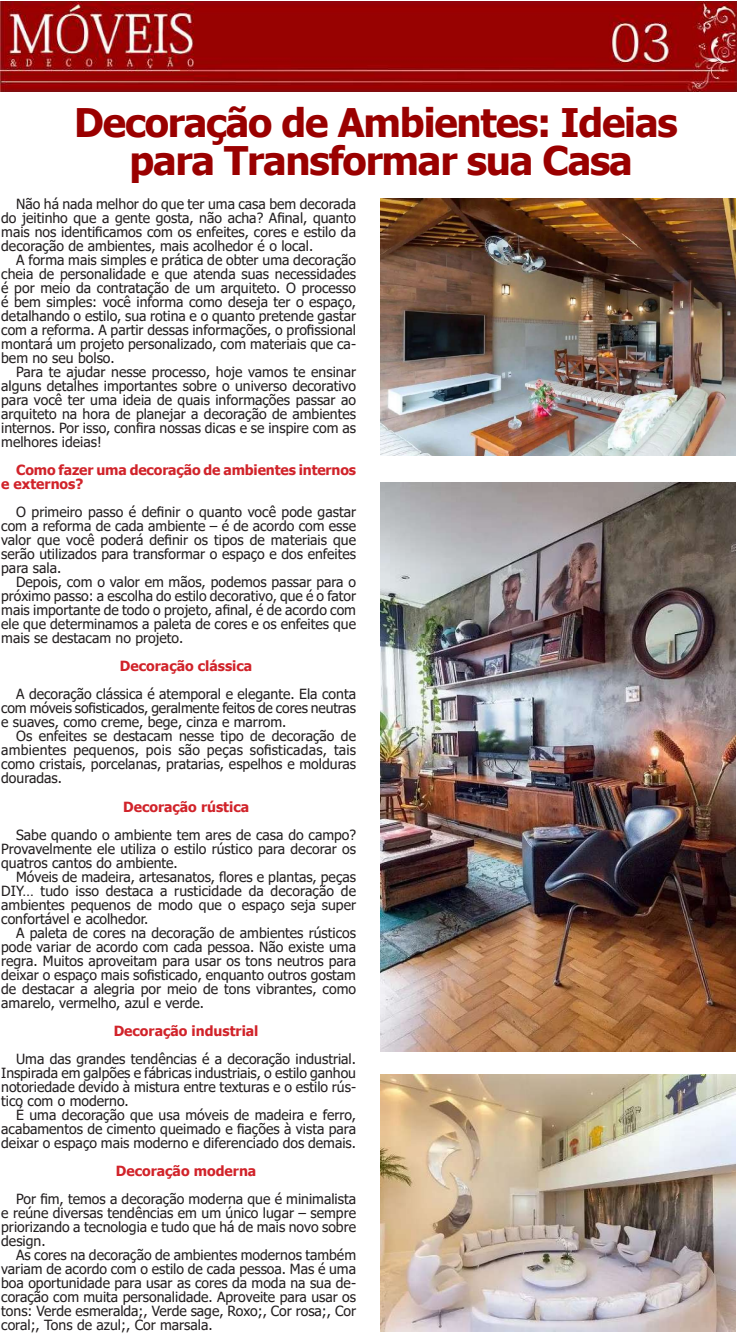
<style>
.page{position:relative;width:737px;height:1340px;background:#fff}
.page>*{position:absolute;margin:0;border:0;box-sizing:border-box;transform-origin:0 0}
.t1{font:700 39.38px/38.5px "Tahoma";letter-spacing:-.03em;color:#9a0000;text-align:center}
.t2{font:14px/14px "Tahoma";color:#231f20;text-align:justify}
.t3{font:700 14px/14px "Tahoma";color:#d1232a}
</style>
<div class="page">
<img style="left:0;top:2px;width:737px;height:89px">
<img style="left:381px;top:198px;width:354px;height:257px">
<img style="left:381px;top:482px;width:354px;height:569px">
<img style="left:381px;top:1074px;width:354px;height:257px">
<h1 class="t1" style="left:74px;top:105px;width:605px">Decoração de Ambientes: Ideias para Transformar sua Casa</h1>
<p class="t2" style="left:1px;top:198px;width:356px;text-indent:15px">Não há nada melhor do que ter uma casa bem decorada do jeitinho que a gente gosta, não acha? Afinal, quanto mais nos identificamos com os enfeites, cores e estilo da decoração de ambientes, mais acolhedor é o local.</p>
<p class="t2" style="left:1px;top:254px;width:356px;text-indent:15px">A forma mais simples e prática de obter uma decoração cheia de personalidade e que atenda suas necessidades é por meio da contratação de um arquiteto. O processo é bem simples: você informa como deseja ter o espaço, detalhando o estilo, sua rotina e o quanto pretende gastar com a reforma. A partir dessas informações, o profissional montará um projeto personalizado, com materiais que ca&shy;bem no seu bolso.</p>
<p class="t2" style="left:1px;top:366px;width:356px;text-indent:15px">Para te ajudar nesse processo, hoje vamos te ensinar alguns detalhes importantes sobre o universo decorativo para você ter uma ideia de quais informações passar ao arquiteto na hora de planejar a decoração de ambientes internos. Por isso, confira nossas dicas e se inspire com as melhores ideias!</p>
<p class="t3" style="left:1px;top:464px;width:356px;text-indent:15px">Como fazer uma decoração de ambientes internos e externos?</p>
<p class="t2" style="left:1px;top:506px;width:356px;text-indent:15px">O primeiro passo é definir o quanto você pode gastar com a reforma de cada ambiente – é de acordo com esse valor que você poderá definir os tipos de materiais que serão utilizados para transformar o espaço e dos enfeites para sala.</p>
<p class="t2" style="left:1px;top:576px;width:356px;text-indent:15px">Depois, com o valor em mãos, podemos passar para o próximo passo: a escolha do estilo decorativo, que é o fator mais importante de todo o projeto, afinal, é de acordo com ele que determinamos a paleta de cores e os enfeites que mais se destacam no projeto.</p>
<p class="t3" style="left:120px;top:660px;width:134px">Decoração clássica</p>
<p class="t2" style="left:1px;top:688px;width:356px;text-indent:15px">A decoração clássica é atemporal e elegante. Ela conta com móveis sofisticados, geralmente feitos de cores neutras e suaves, como creme, bege, cinza e marrom.</p>
<p class="t2" style="left:1px;top:730px;width:356px;text-indent:15px">Os enfeites se destacam nesse tipo de decoração de ambientes pequenos, pois são peças sofisticadas, tais como cristais, porcelanas, pratarias, espelhos e molduras douradas.</p>
<p class="t3" style="left:123px;top:800px;width:127px">Decoração rústica</p>
<p class="t2" style="left:1px;top:828px;width:356px;text-indent:15px">Sabe quando o ambiente tem ares de casa do campo?<br>Provavelmente ele utiliza o estilo rústico para decorar os quatros cantos do ambiente.</p>
<p class="t2" style="left:1px;top:870px;width:356px;text-indent:15px">Móveis de madeira, artesanatos, flores e plantas, peças DIY… tudo isso destaca a rusticidade da decoração de ambientes pequenos de modo que o espaço seja super confortável e acolhedor.</p>
<p class="t2" style="left:1px;top:926px;width:356px;text-indent:15px">A paleta de cores na decoração de ambientes rústicos pode variar de acordo com cada pessoa. Não existe uma regra. Muitos aproveitam para usar os tons neutros para deixar o espaço mais sofisticado, enquanto outros gostam de destacar a alegria por meio de tons vibrantes, como amarelo, vermelho, azul e verde.</p>
<p class="t3" style="left:114px;top:1024px;width:146px">Decoração industrial</p>
<p class="t2" style="left:1px;top:1052px;width:356px;text-indent:15px">Uma das grandes tendências é a decoração industrial.<br>Inspirada em galpões e fábricas industriais, o estilo ganhou notoriedade devido à mistura entre texturas e o estilo rús&shy;tico com o moderno.</p>
<p class="t2" style="left:1px;top:1108px;width:356px;text-indent:15px">É uma decoração que usa móveis de madeira e ferro, acabamentos de cimento queimado e fiações à vista para deixar o espaço mais moderno e diferenciado dos demais.</p>
<p class="t3" style="left:116px;top:1164px;width:142px">Decoração moderna</p>
<p class="t2" style="left:1px;top:1192px;width:356px;text-indent:15px">Por fim, temos a decoração moderna que é minimalista e reúne diversas tendências em um único lugar – sempre priorizando a tecnologia e tudo que há de mais novo sobre design.</p>
<p class="t2" style="left:1px;top:1248px;width:356px;text-indent:15px">As cores na decoração de ambientes modernos também variam de acordo com o estilo de cada pessoa. Mas é uma boa oportunidade para usar as cores da moda na sua de&shy;coração com muita personalidade. Aproveite para usar os tons: Verde esmeralda;, Verde sage, Roxo;, Cor rosa;, Cor coral;, Tons de azul;, Cor marsala.</p>
</div>
